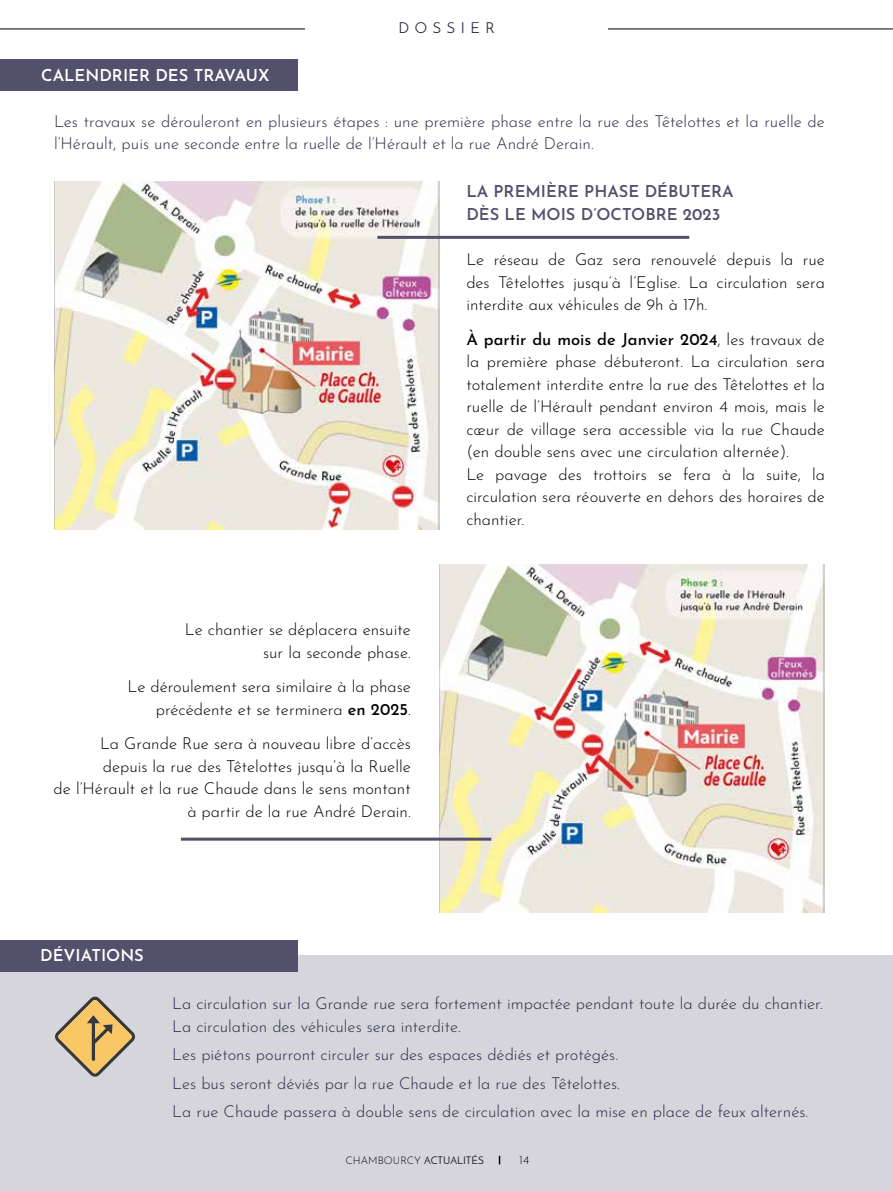
<style>
.page{position:relative;width:893px;height:1191px;background:#fff}
.page>*{position:absolute;margin:0;border:0;box-sizing:border-box;transform-origin:0 0}
.t1{font:300 16.5px/22.5px "Josefin Sans";color:#000;text-align:right}
.t2{font:300 16.5px/22.5px "Josefin Sans";color:#292949}
.t3{font:600 16.5px/22.5px "Josefin Sans";color:#53506c}
.t4{font:600 16.5px "Josefin Sans";color:#fff}
.t5{font:15px "Josefin Sans";letter-spacing:.38em;color:#292949}
.t6{font:300 12px "Josefin Sans";color:#000}
.t7{font:300 10.5px "Josefin Sans";color:#000}
.s1{font-weight:500}
.s2{font-weight:400}
</style>
<div class="page">
<div style="left:0;top:955px;width:893px;height:236px;background:#d5d5db"></div>
<div style="left:0;top:60px;width:298px;height:31px;background:#53506c"></div>
<div style="left:0;top:940px;width:298px;height:31px;background:#53506c"></div>
<hr style="left:608px;top:29px;width:285px;height:1px;background:#000">
<hr style="left:0;top:29px;width:305px;height:1px;background:#000">
<img style="left:54px;top:182px;width:385px;height:347px">
<img style="left:439px;top:564px;width:386px;height:348px">
<hr style="left:377px;top:236px;width:312px;height:3px;background:#53506c">
<hr style="left:181px;top:837px;width:310px;height:3px;background:#53506c">
<svg style="left:55px;top:996px;width:80px;height:80px"></svg>
<p class="t4" style="left:41px;top:63px;width:230px">CALENDRIER DES TRAVAUX</p>
<p class="t5" style="left:398px;top:19px;width:98px">DOSSIER</p>
<p class="t2" style="left:54px;top:108px;width:772px">Les travaux se dérouleront en plusieurs étapes : une première phase entre la rue des Têtelottes et la ruelle de l’Hérault, puis une seconde entre la ruelle de l’Hérault et la rue André Derain.</p>
<p class="t1" style="left:185px;top:616px;width:227px">Le chantier se déplacera ensuite sur la seconde phase.</p>
<p class="t1" style="left:128px;top:674px;width:285px">Le déroulement sera similaire à la phase précédente et se terminera <span class="s1">en 2025</span>.</p>
<p class="t1" style="left:54px;top:731px;width:359px">La Grande Rue sera à nouveau libre d’accès depuis la rue des Têtelottes jusqu’à la Ruelle<br>de l’Hérault et la rue Chaude dans le sens montant à partir de la rue André Derain.</p>
<p class="t4" style="left:40px;top:942px;width:105px">DÉVIATIONS</p>
<p class="t3" style="left:466px;top:179px;width:269px">LA PREMIÈRE PHASE DÉBUTERA<br>DÈS LE MOIS D’OCTOBRE 2023</p>
<p class="t1" style="left:466px;top:247px;width:360px;text-align:justify">Le réseau de Gaz sera renouvelé depuis la rue des Têtelottes jusqu’à l’Eglise. La circulation sera interdite aux véhicules de 9h à 17h.</p>
<p class="t1" style="left:466px;top:326px;width:360px;text-align:left"><span class="s1">À partir du mois de Janvier 2024</span>, les travaux de la première phase débuteront. La circulation sera totalement interdite entre la rue des Têtelottes et la ruelle de l’Hérault pendant environ 4 mois, mais le cœur de village sera accessible via la rue Chaude (en double sens avec une circulation alternée).<br>Le pavage des trottoirs se fera à la suite, la circulation sera réouverte en dehors des horaires de chantier.</p>
<p class="t2" style="left:172px;top:990px;width:652px">La circulation sur la Grande rue sera fortement impactée pendant toute la durée du chantier.<br>La circulation des véhicules sera interdite.</p>
<p class="t2" style="left:172px;top:1038px;width:637px;line-height:28.5px">Les piétons pourront circuler sur des espaces dédiés et protégés.<br>Les bus seront déviés par la rue Chaude et la rue des Têtelottes.<br>La rue Chaude passera à double sens de circulation avec la mise en place de feux alternés.</p>
<p class="t7" style="left:346px;top:1152px;width:140px">CHAMBOURCY <span class="s2">ACTUALITÉS</span></p>
<p class="t6" style="left:519px;top:1151px;width:11px">14</p>
</div>
